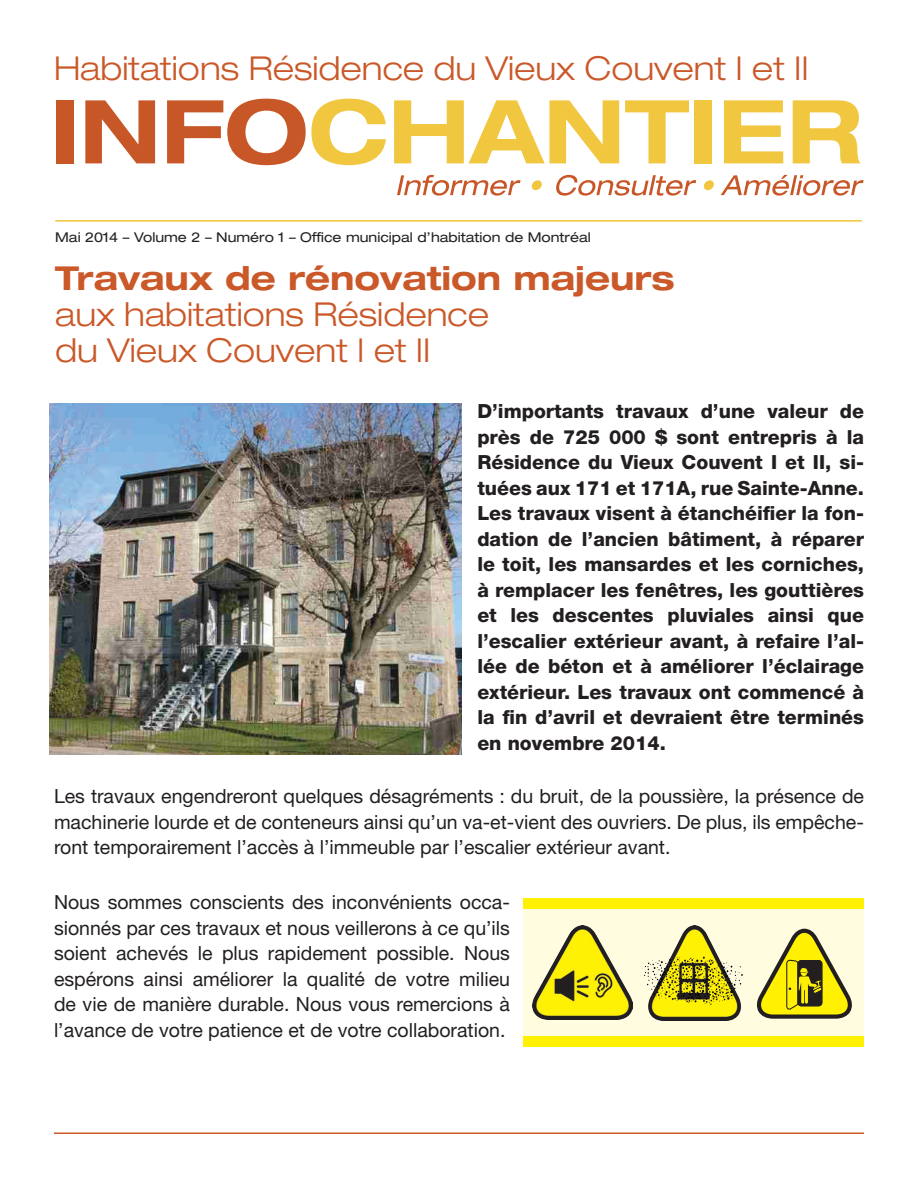
<style>
.page{position:relative;width:918px;height:1188px;background:#fff}
.page>*{position:absolute;margin:0;border:0;box-sizing:border-box;transform-origin:0 0}
.t1{font:300 expanded 33px/36px "Helvetica Neue";color:#ca5828}
.t2{font:19.5px/25.5px "Helvetica Neue";color:#231f20;text-align:justify}
.t3{font:800 19.5px/25.5px "Helvetica Neue";color:#231f20;text-align:justify}
.t4{font:expanded 13.5px "Helvetica Neue";color:#231f20}
.s1{font-weight:700}
</style>
<div class="page">
<hr style="left:54px;top:1132px;width:810px;height:2px;background:#ca5828">
<img style="left:49px;top:403px;width:412px;height:352px">
<div style="left:56px;top:100px;width:17px;height:63px;background:#c85728"></div>
<svg style="left:85px;top:100px;width:70px;height:63px"></svg>
<svg style="left:167px;top:99px;width:219px;height:66px"></svg>
<svg style="left:394px;top:100px;width:225px;height:63px"></svg>
<svg style="left:625px;top:100px;width:64px;height:63px"></svg>
<div style="left:695px;top:100px;width:17px;height:63px;background:#f1c740"></div>
<svg style="left:724px;top:100px;width:59px;height:63px"></svg>
<svg style="left:793px;top:100px;width:67px;height:63px"></svg>
<svg style="left:397px;top:175px;width:124px;height:21px"></svg>
<svg style="left:531px;top:180px;width:11px;height:10px"></svg>
<svg style="left:556px;top:175px;width:140px;height:21px"></svg>
<svg style="left:703px;top:180px;width:11px;height:10px"></svg>
<svg style="left:721px;top:175px;width:143px;height:21px"></svg>
<hr style="left:55px;top:220px;width:807px;height:2px;background:#f1c740">
<div style="left:524px;top:909px;width:340px;height:133px;background:#fffce0"></div>
<div style="left:524px;top:899px;width:340px;height:10px;background:#fff101"></div>
<div style="left:524px;top:1036px;width:340px;height:11px;background:#fff101"></div>
<img style="left:643px;top:926px;width:100px;height:94px">
<img style="left:533px;top:926px;width:99px;height:94px">
<svg style="left:756px;top:929px;width:96px;height:90px"></svg>
<p class="t1" style="left:54px;top:50px;width:756px">Habitations Résidence du Vieux Couvent I et II</p>
<p class="t4" style="left:55px;top:229px;width:537px">Mai 2014 – Volume 2 – Numéro 1 – Office municipal d’habitation de Montréal</p>
<p class="t1" style="left:55px;top:260px;width:621px"><span class="s1">Travaux de rénovation majeurs </span>aux habitations Résidence<br>du Vieux Couvent I et II</p>
<p class="t3" style="left:477px;top:399px;width:388px">D’importants travaux d’une valeur de près de 725 000 $ sont entrepris à la Résidence du Vieux Couvent I et II, si&shy;tuées aux 171 et 171A, rue Sainte-Anne.<br>Les travaux visent à étanchéifier la fon&shy;dation de l’ancien bâtiment, à réparer le toit, les mansardes et les corniches, à remplacer les fenêtres, les gouttières et les descentes pluviales ainsi que l’escalier extérieur avant, à refaire l’al&shy;lée de béton et à améliorer l’éclairage extérieur. Les travaux ont commencé à la fin d’avril et devraient être terminés en novembre 2014.</p>
<p class="t2" style="left:54px;top:783px;width:812px">Les travaux engendreront quelques désagréments : du bruit, de la poussière, la présence de machinerie lourde et de conteneurs ainsi qu’un va-et-vient des ouvriers. De plus, ils empêche&shy;ront temporairement l’accès à l’immeuble par l’escalier extérieur avant.</p>
<p class="t2" style="left:54px;top:889px;width:458px">Nous sommes conscients des inconvénients occa&shy;sionnés par ces travaux et nous veillerons à ce qu’ils soient achevés le plus rapidement possible. Nous espérons ainsi améliorer la qualité de votre milieu de vie de manière durable. Nous vous remercions à l’avance de votre patience et de votre collaboration.</p>
</div>
